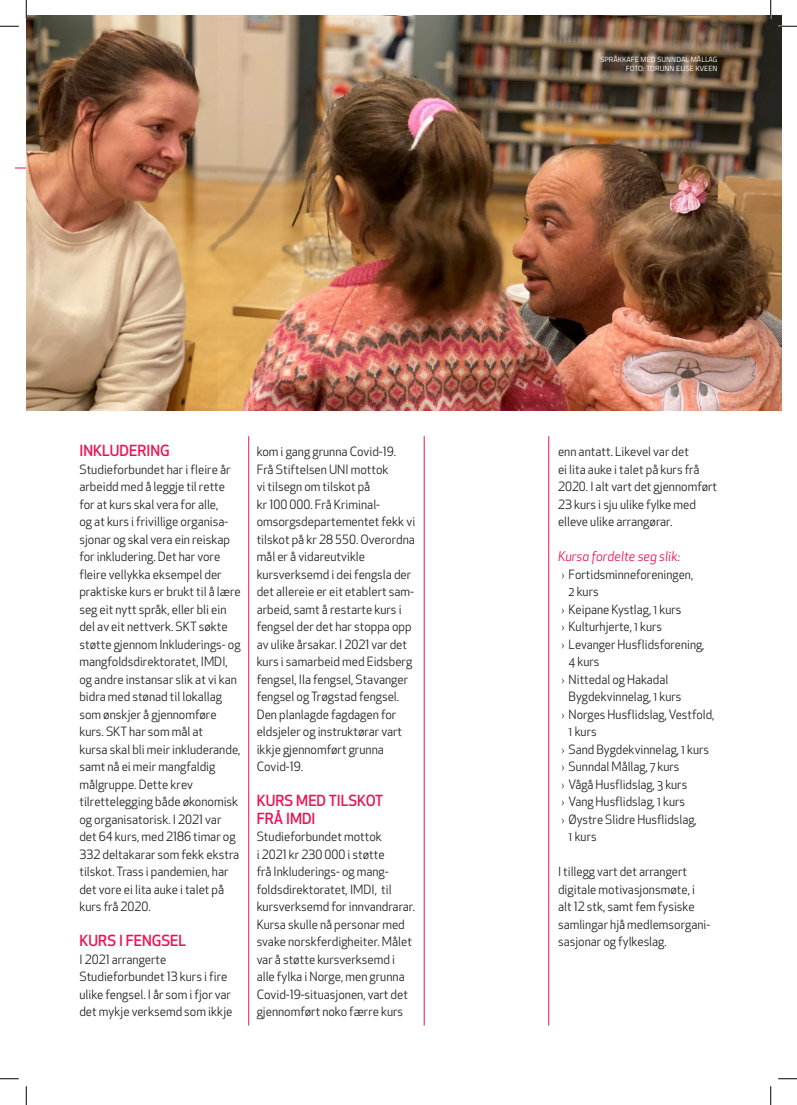
<style>
.page{position:relative;width:797px;height:1105px;background:#fff}
.page>*{position:absolute;margin:0;border:0;box-sizing:border-box;transform-origin:0 0}
.Overskrift_nivå_3{font:500 15px/17.5px "Apex New";color:#ec1354}
.Brødtekst_kursiv{font:italic 13.12px "Apex New";color:#ec1354}
.Brødtekst{font:12.5px/17.5px "Apex New";color:#231f20}
.Fakta{font:7.5px "Titillium Web";letter-spacing:.01em;color:#fff}
.s1{font-family:"Eskapade"}
</style>
<div class="page">
<hr style="left:248px;top:436px;width:1px;height:589px;background:#ec1354">
<hr style="left:548px;top:436px;width:1px;height:589px;background:#ec1354">
<hr style="left:424px;top:436px;width:1px;height:589px;background:#ec1354">
<img style="left:26px;top:16px;width:755px;height:395px">
<svg style="left:0;top:25px;width:19px;height:2px"></svg>
<svg style="left:778px;top:25px;width:19px;height:2px"></svg>
<svg style="left:0;top:1078px;width:19px;height:1px"></svg>
<svg style="left:778px;top:1078px;width:19px;height:1px"></svg>
<svg style="left:25px;top:0;width:2px;height:19px"></svg>
<svg style="left:25px;top:1086px;width:2px;height:19px"></svg>
<svg style="left:770px;top:0;width:1px;height:19px"></svg>
<svg style="left:770px;top:1086px;width:1px;height:19px"></svg>
<p class="Fakta" style="left:600px;top:54px;width:119px">SPRÅKKAFE MED SUNNDAL MÅLLAG</p>
<p class="Fakta" style="left:625px;top:63px;width:93px">FOTO: TORUNN ELISE KVEEN</p>
<p class="Overskrift_nivå_3" style="left:79px;top:442px;width:92px">INKLUDERING</p>
<p class="Brødtekst" style="left:79px;top:460px;width:163px">Studieforbundet har i fleire år arbeidd med å leggje til rette for at kurs skal vera for alle,<br>og at kurs i frivillige organisa&shy;sjonar og skal vera ein reiskap for inkludering. Det har vore fleire vellykka eksempel der praktiske kurs er brukt til å lære seg eit nytt språk, eller bli ein del av eit nettverk. SKT søkte støtte gjennom Inkluderings- og mangfoldsdirektoratet, IMDI, og andre instansar slik at vi kan bidra med stønad til lokallag som ønskjer å gjennomføre kurs. SKT har som mål at<br>kursa skal bli meir inkluderande, samt nå ei meir mangfaldig målgruppe. Dette krev tilrettelegging både økonomisk og organisatorisk. I 2021 var det 64 kurs, med 2186 timar og<br>332 deltakarar som fekk ekstra tilskot. Trass i pandemien, har det vore ei lita auke i talet på kurs frå 2020.</p>
<p class="Overskrift_nivå_3" style="left:79px;top:932px;width:108px">KURS I FENGSEL</p>
<p class="Brødtekst" style="left:79px;top:950px;width:154px">I 2021 arrangerte<br>Studieforbundet 13 kurs i fire ulike fengsel. I år som i fjor var det mykje verksemd som ikkje</p>
<p class="Brødtekst" style="left:257px;top:443px;width:160px">kom i gang grunna Covid-19.<br>Frå Stiftelsen UNI mottok<br>vi tilsegn om tilskot på<br>kr 100 000. Frå Kriminal&shy;omsorgsdepartementet fekk vi tilskot på kr 28 550. Overordna mål er å vidareutvikle kursverksemd i dei fengsla der det allereie er eit etablert sam&shy;arbeid, samt å restarte kurs i fengsel der det har stoppa opp av ulike årsakar. I 2021 var det kurs i samarbeid med Eidsberg fengsel, Ila fengsel, Stavanger fengsel og Trøgstad fengsel.<br>Den planlagde fagdagen for eldsjeler og instruktørar vart ikkje gjennomført grunna<br>Covid-19.</p>
<p class="Overskrift_nivå_3" style="left:257px;top:792px;width:128px">KURS MED TILSKOT<br>FRÅ IMDI</p>
<p class="Brødtekst" style="left:257px;top:828px;width:160px">Studieforbundet mottok<br>i 2021 kr 230 000 i støtte<br>frå Inkluderings- og mang&shy;foldsdirektoratet, IMDI, til kursverksemd for innvandrarar.<br>Kursa skulle nå personar med svake norskferdigheiter. Målet var å støtte kursverksemd i alle fylka i Norge, men grunna<br>Covid-19-situasjonen, vart det gjennomført noko færre kurs</p>
<p class="Brødtekst" style="left:558px;top:443px;width:161px">enn antatt. Likevel var det<br>ei lita auke i talet på kurs frå<br>2020. I alt vart det gjennomført<br>23 kurs i sju ulike fylke med elleve ulike arrangørar.</p>
<p class="Brødtekst_kursiv" style="left:558px;top:548px;width:124px">Kursa fordelte seg slik:</p>
<p class="Brødtekst" style="left:568px;top:565px;width:126px;text-indent:-7px"><span class="s1">›</span> Fortidsminneforeningen,<br>2 kurs</p>
<p class="Brødtekst" style="left:561px;top:600px;width:121px"><span class="s1">›</span> Keipane Kystlag, 1 kurs</p>
<p class="Brødtekst" style="left:561px;top:618px;width:102px"><span class="s1">›</span> Kulturhjerte, 1 kurs</p>
<p class="Brødtekst" style="left:568px;top:635px;width:137px;text-indent:-7px"><span class="s1">›</span> Levanger Husflidsforening,<br>4 kurs</p>
<p class="Brødtekst" style="left:568px;top:670px;width:114px;text-indent:-7px"><span class="s1">›</span> Nittedal og Hakadal<br>Bygdekvinnelag, 1 kurs</p>
<p class="Brødtekst" style="left:568px;top:705px;width:147px;text-indent:-7px"><span class="s1">›</span> Norges Husflidslag, Vestfold,<br>1 kurs</p>
<p class="Brødtekst" style="left:561px;top:740px;width:149px"><span class="s1">›</span> Sand Bygdekvinnelag, 1 kurs</p>
<p class="Brødtekst" style="left:561px;top:758px;width:119px"><span class="s1">›</span> Sunndal Mållag, 7 kurs</p>
<p class="Brødtekst" style="left:561px;top:775px;width:127px"><span class="s1">›</span> Vågå Husflidslag, 3 kurs</p>
<p class="Brødtekst" style="left:561px;top:793px;width:125px"><span class="s1">›</span> Vang Husflidslag, 1 kurs</p>
<p class="Brødtekst" style="left:568px;top:810px;width:130px;text-indent:-7px"><span class="s1">›</span> Øystre Slidre Husflidslag,<br>1 kurs</p>
<p class="Brødtekst" style="left:558px;top:863px;width:154px">I tillegg vart det arrangert digitale motivasjonsmøte, i alt 12 stk, samt fem fysiske samlingar hjå medlemsorgani&shy;sasjonar og fylkeslag.</p>
</div>
